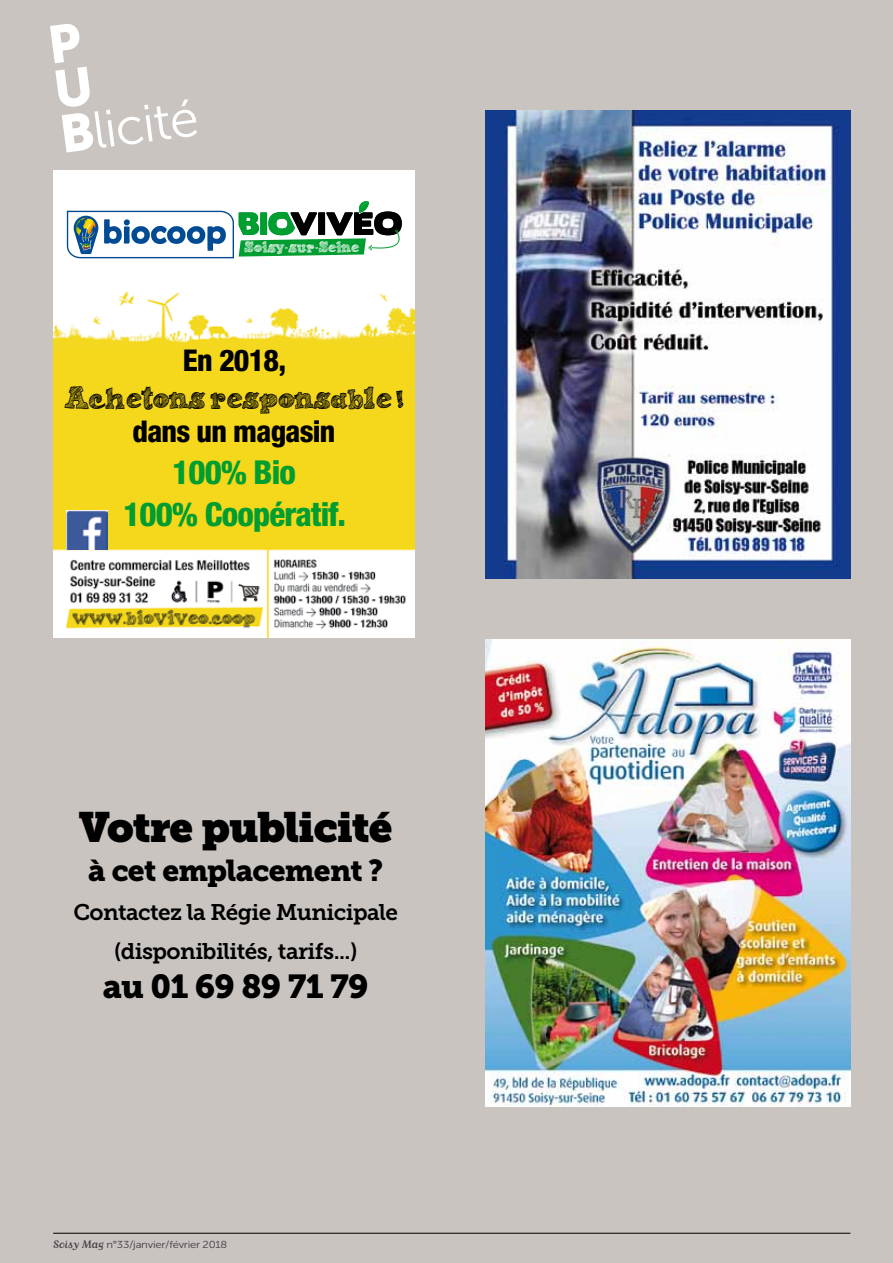
<style>
.page{position:relative;width:893px;height:1263px;background:#cac4c1}
.page>*{position:absolute;margin:0;border:0;box-sizing:border-box;transform-origin:0 0}
.t1{font:52.5px "Museo Sans 300";color:#fff}
.t2{font:42px "Museo Slab";letter-spacing:-.025em;color:#000}
.t3{font:800 condensed 33px/42px "Helvetica Neue LT Std";letter-spacing:-.025em;color:#009d30;text-align:center}
.t4{font:33px "Museo Slab 900";letter-spacing:-.025em;color:#000}
.t5{font:800 condensed 30px "Helvetica Neue LT Std";letter-spacing:-.025em;color:#000}
.t6{font:30px "Museo Slab 900";letter-spacing:-.025em;color:#000}
.t7{font:24px "Sketch Nice";color:#000}
.t8{font:22.5px/39px "Museo Slab 700";letter-spacing:-.025em;color:#000;text-align:center}
.t9{font:12px "Sketch Nice";color:#fff}
.t10{font:10.2px "Museo Sans 300";letter-spacing:-.02em;color:#3e3d40;scale:1.11 1}
.s1{font-family:"Museo Sans 900"}
.s2{font-family:"Matrix Script";font-size:12.6px}
</style>
<div class="page">
<img style="left:486px;top:111px;width:364px;height:467px">
<img style="left:486px;top:639px;width:364px;height:467px">
<img style="left:53px;top:170px;width:362px;height:468px">
<svg style="left:66px;top:201px;width:344px;height:58px;background:#a4c4ba"></svg>
<img style="left:67px;top:511px;width:40px;height:39px">
<hr style="left:53px;top:1233px;width:797px;height:1px;background:#000">
<h1 class="t1" style="left:57px;top:106px;width:141px;rotate:-7deg"><span class="s1">B</span>licité</h1>
<p class="t9" style="left:245px;top:239px;width:116px">Soisy-sur-Seine</p>
<h3 class="t5" style="left:183px;top:342px;width:105px">En 2018,</h3>
<p class="t7" style="left:64px;top:382px;width:341px">Achetons responsable !</p>
<h3 class="t5" style="left:133px;top:412px;width:204px">dans un magasin</h3>
<h3 class="t3" style="left:123px;top:450px;width:224px">100% Bio<br>100% Coopératif.</h3>
<h2 class="t2" style="left:79px;top:802px;width:315px">Votre publicité</h2>
<h3 class="t6" style="left:88px;top:853px;width:296px">à cet emplacement ?</h3>
<p class="t8" style="left:73px;top:893px;width:326px">Contactez la Régie Municipale (disponibilités, tarifs...)</p>
<h3 class="t4" style="left:103px;top:967px;width:267px">au 01 69 89 71 79</h3>
<p class="t10" style="left:53px;top:1239px;width:158px"><span class="s2">Soisy Mag</span> n°33/janvier/février 2018</p>
</div>
